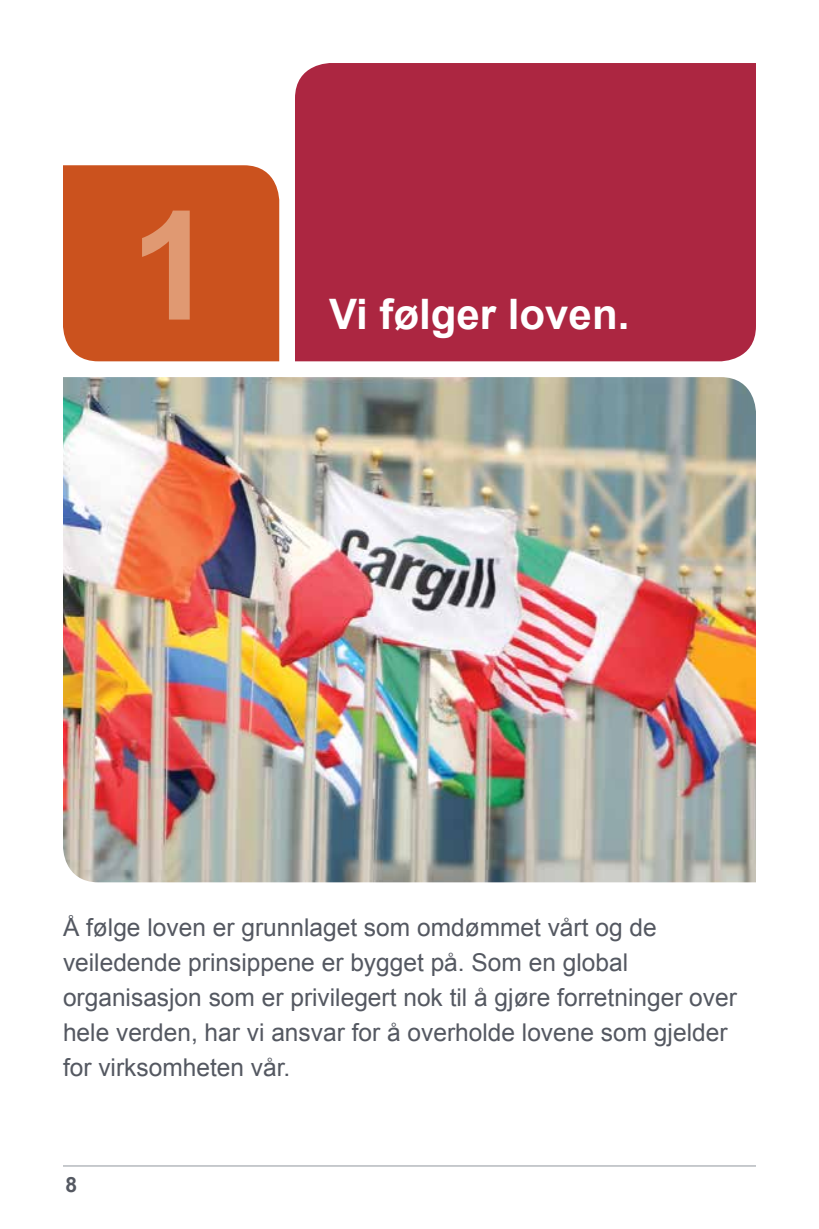
<style>
.page{position:relative;width:819px;height:1229px;background:#fff}
.page>*{position:absolute;margin:0;border:0;box-sizing:border-box;transform-origin:0 0}
.t1{font:700 151.55px "Arial";color:#e29e78}
.t2{font:700 42px "Arial";color:#fff}
.t3{font:24.5px/35px "Arial";color:#545861}
.t4{font:700 21px "Arial";color:#545861}
</style>
<div class="page">
<hr style="left:63px;top:1165px;width:693px;height:1px;background:#91969d">
<div style="left:295px;top:63px;width:461px;height:298px;background:#ac2641"></div>
<div style="left:63px;top:165px;width:216px;height:196px;background:#cb521e"></div>
<img style="left:63px;top:377px;width:693px;height:505px">
<h1 class="t1" style="left:130px;top:166px;width:86px">1</h1>
<h2 class="t2" style="left:329px;top:286px;width:302px">Vi følger loven.</h2>
<p class="t3" style="left:63px;top:910px;width:675px">Å følge loven er grunnlaget som omdømmet vårt og de veiledende prinsippene er bygget på. Som en global organisasjon som er privilegert nok til å gjøre forretninger over hele verden, har vi ansvar for å overholde lovene som gjelder for virksomheten vår.</p>
<p class="t4" style="left:66px;top:1170px;width:13px">8</p>
</div>
